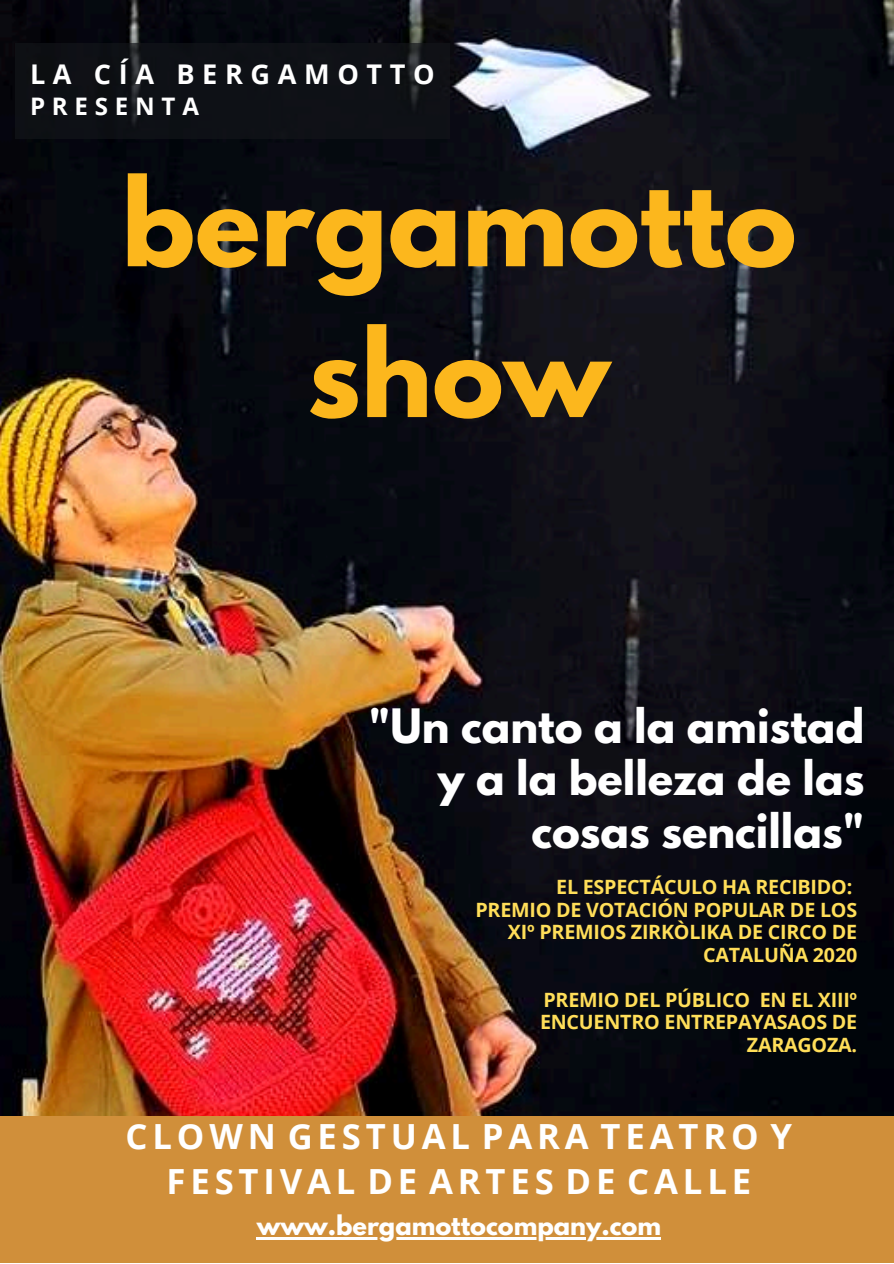
<style>
.page{position:relative;width:894px;height:1264px;background:#fff}
.page>*{position:absolute;margin:0;border:0;box-sizing:border-box;transform-origin:0 0}
.t1{font:700 108px/150.8px "League Spartan";color:#fcb71d;text-align:center}
.t2{font:700 42px/52.8px "League Spartan";color:#fff;text-align:right}
.t3{font:700 34.65px/45px "Open Sans";letter-spacing:.14em;color:#fff;text-align:center}
.t4{font:700 27.15px "Open Sans";letter-spacing:.28em;color:#fff}
.t5{font:700 24.15px "Open Sans";letter-spacing:.28em;color:#fff}
.t6{font:700 24px "League Spartan";color:#fff}
.t7{font:700 19.65px/22.5px "Open Sans";letter-spacing:-.01em;color:#ffde59;text-align:right}
</style>
<div class="page">
<img style="left:0;top:0;width:893px;height:1116px">
<div style="left:0;top:1116px;width:893px;height:146px;background:#d08f3a"></div>
<div style="left:15px;top:44px;width:434px;height:95px;background:#14161a"></div>
<hr style="left:257px;top:1237px;width:404px;height:2px;background:#fff">
<h3 class="t4" style="left:30px;top:55px;width:406px">LA CÍA BERGAMOTTO</h3>
<p class="t5" style="left:30px;top:89px;width:170px">PRESENTA</p>
<h1 class="t1" style="left:121px;top:161px;width:676px">bergamotto show</h1>
<h2 class="t2" style="left:369px;top:704px;width:496px">"Un canto a la amistad y a la belleza de las cosas sencillas"</h2>
<p class="t7" style="left:475px;top:875px;width:383px">EL ESPECTÁCULO HA RECIBIDO:<br>PREMIO DE VOTACIÓN POPULAR DE LOS<br>XIº PREMIOS ZIRKÒLIKA DE CIRCO DE<br>CATALUÑA 2020</p>
<p class="t7" style="left:540px;top:987px;width:318px">PREMIO DEL PÚBLICO EN EL XIIIº<br>ENCUENTRO ENTREPAYASAOS DE<br>ZARAGOZA.</p>
<h3 class="t3" style="left:125px;top:1113px;width:668px">CLOWN GESTUAL PARA TEATRO Y<br>FESTIVAL DE ARTES DE CALLE</h3>
<p class="t6" style="left:257px;top:1213px;width:405px">www.bergamottocompany.com</p>
</div>
